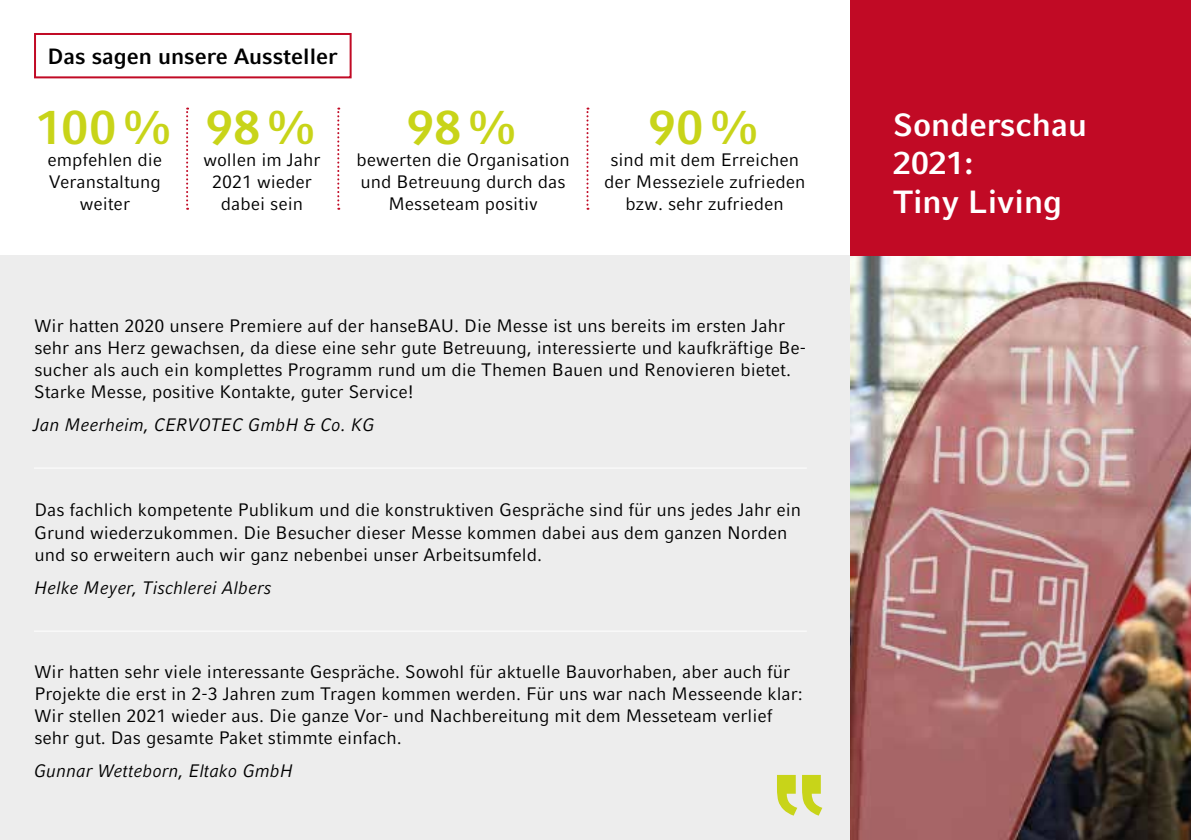
<style>
.page{position:relative;width:1191px;height:840px;background:#fff}
.page>*{position:absolute;margin:0;border:0;box-sizing:border-box;transform-origin:0 0}
.t1{font:700 48px "Compatil Fact LT Pro";letter-spacing:.015em;color:#c8d419}
.t2{font:700 32px/38.4px "Compatil Fact LT Pro";color:#fff}
.t3{font:700 22px "Compatil Fact LT Pro";color:#000}
.t4{font:18px/22px "Compatil Fact LT Pro";color:#000;text-align:center}
.t5{font:italic 18px "Compatil Fact LT Pro";color:#000}
</style>
<div class="page">
<div style="left:0;top:255px;width:918px;height:584px;background:#ededed"></div>
<img style="left:850px;top:255px;width:341px;height:584px">
<div style="left:850px;top:0;width:341px;height:255px;background:#c10a25"></div>
<div style="left:34px;top:33px;width:317px;height:45px;border:2px solid #c10a25"></div>
<hr style="left:34px;top:467px;width:773px;height:1px;background:#fff">
<hr style="left:34px;top:630px;width:773px;height:1px;background:#fff">
<svg style="left:777px;top:774px;width:45px;height:41px"></svg>
<svg style="left:586px;top:107px;width:2px;height:103px"></svg>
<svg style="left:337px;top:107px;width:2px;height:103px"></svg>
<svg style="left:186px;top:107px;width:2px;height:103px"></svg>
<p class="t3" style="left:47px;top:43px;width:292px">Das sagen unsere Aussteller</p>
<h1 class="t1" style="left:36px;top:98px;width:139px">100%</h1>
<p class="t4" style="left:47px;top:148px;width:116px">empfehlen die<br>Veranstaltung weiter</p>
<p class="t4" style="left:203px;top:148px;width:119px">wollen im Jahr</p>
<h1 class="t1" style="left:206px;top:98px;width:113px">98%</h1>
<p class="t4" style="left:212px;top:170px;width:101px">2021 wieder dabei sein</p>
<h1 class="t1" style="left:407px;top:98px;width:113px">98%</h1>
<p class="t4" style="left:360px;top:170px;width:207px">und Betreuung durch das<br>Messeteam positiv</p>
<p class="t4" style="left:356px;top:148px;width:215px">bewerten die Organisation</p>
<h1 class="t1" style="left:649px;top:98px;width:113px">90%</h1>
<p class="t4" style="left:604px;top:170px;width:203px">der Messeziele zufrieden bzw. sehr zufrieden</p>
<p class="t4" style="left:610px;top:148px;width:190px">sind mit dem Erreichen</p>
<p class="t4" style="left:34px;top:314px;width:773px;text-align:left">Wir hatten 2020 unsere Premiere auf der hanseBAU. Die Messe ist uns bereits im ersten Jahr sehr ans Herz gewachsen, da diese eine sehr gute Betreuung, interessierte und kaufkräftige Be&shy;sucher als auch ein komplettes Programm rund um die Themen Bauen und Renovieren bietet.<br>Starke Messe, positive Kontakte, guter Service!</p>
<p class="t5" style="left:34px;top:414px;width:343px">Jan Meerheim, CERVOTEC GmbH &amp; Co. KG</p>
<p class="t4" style="left:34px;top:499px;width:768px;text-align:left">Das fachlich kompetente Publikum und die konstruktiven Gespräche sind für uns jedes Jahr ein<br>Grund wiederzukommen. Die Besucher dieser Messe kommen dabei aus dem ganzen Norden und so erweitern auch wir ganz nebenbei unser Arbeitsumfeld.</p>
<p class="t5" style="left:34px;top:577px;width:239px">Helke Meyer, Tischlerei Albers</p>
<p class="t4" style="left:34px;top:660px;width:770px;text-align:left">Wir hatten sehr viele interessante Gespräche. Sowohl für aktuelle Bauvorhaben, aber auch für Projekte die erst in 2-3 Jahren zum Tragen kommen werden. Für uns war nach Messeende klar:<br>Wir stellen 2021 wieder aus. Die ganze Vor- und Nachbereitung mit dem Messeteam verlief sehr gut. Das gesamte Paket stimmte einfach.</p>
<p class="t5" style="left:34px;top:760px;width:260px">Gunnar Wetteborn, Eltako GmbH</p>
<h2 class="t2" style="left:893px;top:106px;width:195px">Sonderschau<br>2021:<br>Tiny Living</h2>
</div>
